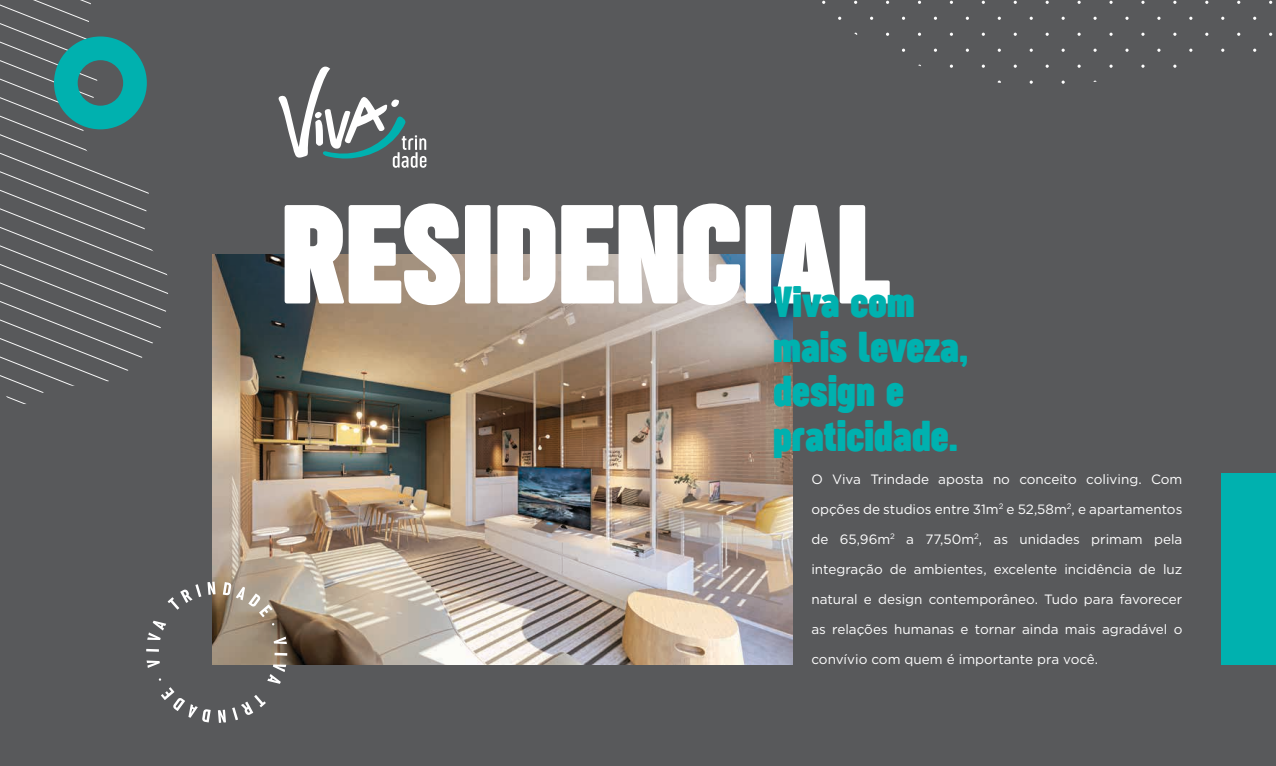
<style>
.page{position:relative;width:1276px;height:766px;background:#fff}
.page>*{position:absolute;margin:0;border:0;box-sizing:border-box;transform-origin:0 0}
.t1{font:700 145.35px "Sugo Pro Classic Trial";color:#fff}
.t2{font:700 45px/44.4px "Sugo Pro Classic Trial";color:#00b1af}
.t3{font:13.5px "Gotham";color:#fff}
</style>
<div class="page">
<div style="left:0;top:0;width:1276px;height:765px;background:#58595b"></div>
<svg style="left:1029px;top:80px;width:4px;height:4px"></svg>
<svg style="left:278px;top:66px;width:148px;height:102px"></svg>
<svg style="left:0;top:0;width:168px;height:404px"></svg>
<img style="left:213px;top:254px;width:579px;height:410px">
<svg style="left:54px;top:36px;width:93px;height:93px"></svg>
<div style="left:1222px;top:473px;width:54px;height:191px;background:#00b1af"></div>
<svg style="left:147px;top:660px;width:13px;height:7px"></svg>
<svg style="left:146px;top:648px;width:13px;height:3px"></svg>
<svg style="left:147px;top:620px;width:19px;height:19px"></svg>
<svg style="left:168px;top:584px;width:33px;height:25px"></svg>
<svg style="left:207px;top:581px;width:9px;height:13px"></svg>
<svg style="left:223px;top:582px;width:50px;height:35px;background:#b0a494"></svg>
<svg style="left:274px;top:636px;width:13px;height:8px"></svg>
<svg style="left:274px;top:652px;width:13px;height:3px"></svg>
<svg style="left:267px;top:664px;width:19px;height:19px"></svg>
<svg style="left:232px;top:695px;width:34px;height:25px"></svg>
<svg style="left:218px;top:709px;width:8px;height:13px"></svg>
<svg style="left:161px;top:687px;width:50px;height:35px"></svg>
<h1 class="t1" style="left:281px;top:172px;width:611px">RESIDENCIAL</h1>
<h2 class="t2" style="left:773px;top:281px;width:197px">Viva com mais leveza, design e praticidade.</h2>
<p class="t3" style="left:811px;top:470px;width:372px">O Viva Trindade aposta no conceito coliving. Com</p>
<p class="t3" style="left:811px;top:500px;width:372px">opções de studios entre 31m<sup>2</sup> e 52,58m<sup>2</sup>, e apartamentos</p>
<p class="t3" style="left:811px;top:530px;width:372px">de 65,96m<sup>2</sup> a 77,50m<sup>2</sup>, as unidades primam pela</p>
<p class="t3" style="left:811px;top:560px;width:372px">integração de ambientes, excelente incidência de luz</p>
<p class="t3" style="left:811px;top:590px;width:372px">natural e design contemporâneo. Tudo para favorecer</p>
<p class="t3" style="left:811px;top:620px;width:372px">as relações humanas e tornar ainda mais agradável o</p>
<p class="t3" style="left:811px;top:650px;width:288px">convívio com quem é importante pra você.</p>
</div>
